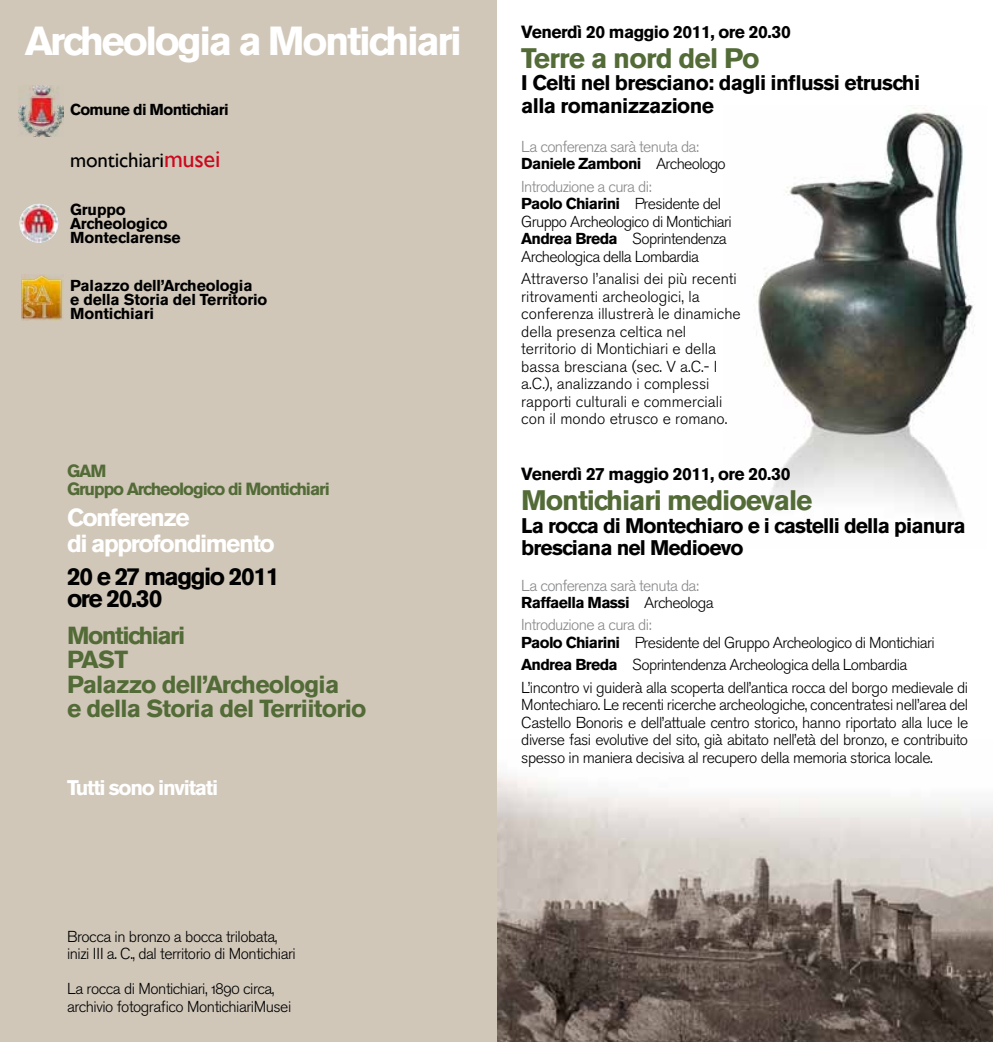
<style>
.page{position:relative;width:993px;height:1042px;background:#fff}
.page>*{position:absolute;margin:0;border:0;box-sizing:border-box;transform-origin:0 0}
.t1{font:700 40.25px "Akzidenz Grotesk BE";letter-spacing:-.06em;color:#fff}
.t2{font:700 28px "Akzidenz Grotesk BE";letter-spacing:-.04em;color:#536b37}
.t3{font:700 24.5px/24.5px "Akzidenz Grotesk BE";letter-spacing:-.03em;color:#536b37}
.t4{font:700 24.5px/26.2px "Akzidenz Grotesk BE";letter-spacing:-.06em;color:#fff}
.t5{font:700 24.5px/22.8px "Akzidenz Grotesk BE";letter-spacing:-.06em;color:#000}
.t6{font:700 21px/22.8px "Akzidenz Grotesk BE";letter-spacing:-.04em;color:#000}
.t7{font:700 21px "Akzidenz Grotesk BE";letter-spacing:-.06em;color:#fff}
.t8{font:21px "Gill Sans";letter-spacing:-.01em;color:#000}
.t9{font:700 17.5px "Akzidenz Grotesk BE";letter-spacing:-.03em;color:#000}
.t10{font:700 17.5px/17.5px "Akzidenz Grotesk BE";letter-spacing:-.06em;color:#536b37}
.t11{font:15.75px/17.5px "Akzidenz Grotesk BE Light Os F";letter-spacing:-.03em;color:#000}
.t12{font:15.75px/17.5px "Akzidenz Grotesk BE Light Os F";color:#000}
.t13{font:700 15.75px "Akzidenz Grotesk BE";letter-spacing:-.04em;color:#000}
.t14{font:700 15.75px/14.2px "Akzidenz Grotesk BE";letter-spacing:-.01em;color:#000}
.t15{font:15.75px "Akzidenz Grotesk BE Light Os F";letter-spacing:-.04em;color:#87888a}
.s1{font-family:"Akzidenz Grotesk BE Light Os F";font-weight:400}
.s2{font-family:"Akzidenz Grotesk BE";font-weight:700}
.s3{font-size:24.5px;color:#cd071e}
.s4{color:#87888a}
</style>
<div class="page">
<img style="left:497px;top:776px;width:495px;height:266px">
<img style="left:756px;top:105px;width:219px;height:412px">
<div style="left:0;top:0;width:496px;height:1042px;background:#d0c7b9"></div>
<img style="left:19px;top:86px;width:44px;height:50px">
<img style="left:19px;top:203px;width:40px;height:40px;border-radius:20px">
<img style="left:21px;top:274px;width:42px;height:47px">
<h1 class="t1" style="left:25px;top:18px;width:438px">Archeologia a Montichiari</h1>
<p class="t9" style="left:521px;top:22px;width:271px">Venerdì 20 maggio 2011, ore 20.30</p>
<h2 class="t2" style="left:521px;top:42px;width:240px">Terre a nord del Po</h2>
<h3 class="t6" style="left:521px;top:72px;width:400px">I Celti nel bresciano: dagli influssi etruschi alla romanizzazione</h3>
<p class="t15" style="left:521px;top:137px;width:179px">La conferenza sarà tenuta da:</p>
<p class="t13" style="left:521px;top:155px;width:206px">Daniele Zamboni <span class="s1">Archeologo</span></p>
<p class="t15" style="left:521px;top:177px;width:132px">Introduzione a cura di:</p>
<p class="t13" style="left:521px;top:195px;width:201px">Paolo Chiarini <span class="s1">Presidente del</span></p>
<p class="t11" style="left:521px;top:213px;width:212px">Gruppo Archeologico di Montichiari<br><span class="s2">Andrea Breda</span> Soprintendenza<br>Archeologica della Lombardia</p>
<p class="t12" style="left:521px;top:270px;width:221px">Attraverso l’analisi dei più recenti ritrovamenti archeologici, la conferenza illustrerà le dinamiche della presenza celtica nel territorio di Montichiari e della bassa bresciana (sec. V a.C.- I a.C.), analizzando i complessi rapporti culturali e commerciali con il mondo etrusco e romano.</p>
<p class="t13" style="left:70px;top:100px;width:160px">Comune di Montichiari</p>
<h3 class="t8" style="left:70px;top:148px;width:152px">montichiari<span class="s3">musei</span></h3>
<p class="t14" style="left:70px;top:203px;width:112px">Gruppo<br>Archeologico<br>Monteclarense</p>
<p class="t14" style="left:70px;top:279px;width:199px">Palazzo dell’Archeologia<br>e della Storia del Territorio<br>Montichiari</p>
<p class="t10" style="left:67px;top:462px;width:264px">GAM<br>Gruppo Archeologico di Montichiari</p>
<h3 class="t4" style="left:67px;top:504px;width:209px">Conferenze<br>di approfondimento</h3>
<h3 class="t5" style="left:67px;top:565px;width:214px">20 e 27 maggio 2011 ore 20.30</h3>
<h3 class="t3" style="left:67px;top:623px;width:301px">Montichiari<br>PAST<br>Palazzo dell’Archeologia<br>e della Storia del Terriitorio</h3>
<h3 class="t7" style="left:67px;top:776px;width:153px">Tutti sono invitati</h3>
<p class="t11" style="left:67px;top:927px;width:230px">Brocca in bronzo a bocca trilobata, inizi III a. C., dal territorio di Montichiari</p>
<p class="t11" style="left:67px;top:980px;width:226px">La rocca di Montichiari, 1890 circa, archivio fotografico MontichiariMusei</p>
<p class="t9" style="left:521px;top:464px;width:270px">Venerdì 27 maggio 2011, ore 20.30</p>
<h2 class="t2" style="left:521px;top:484px;width:292px">Montichiari medioevale</h2>
<h3 class="t6" style="left:521px;top:514px;width:446px">La rocca di Montechiaro e i castelli della pianura bresciana nel Medioevo</h3>
<p class="t15" style="left:521px;top:576px;width:179px">La conferenza sarà tenuta da:</p>
<p class="t13" style="left:521px;top:593px;width:194px">Raffaella Massi <span class="s1">Archeologa</span></p>
<p class="t11" style="left:521px;top:616px;width:414px"><span class="s4">Introduzione a cura di:<br></span><span class="s2">Paolo Chiarini</span> Presidente del Gruppo Archeologico di Montichiari</p>
<p class="t11" style="left:521px;top:654px;width:448px;line-height:22.4px"><span class="s2">Andrea Breda</span> Soprintendenza Archeologica della Lombardia<br>L’incontro vi guiderà alla scoperta dell’antica rocca del borgo medievale di</p>
<p class="t11" style="left:521px;top:696px;width:448px;text-align:justify">Montechiaro. Le recenti ricerche archeologiche, concentratesi nell’area del Castello Bonoris e dell’attuale centro storico, hanno riportato alla luce le diverse fasi evolutive del sito, già abitato nell’età del bronzo, e contribuito spesso in maniera decisiva al recupero della memoria storica locale.</p>
</div>
